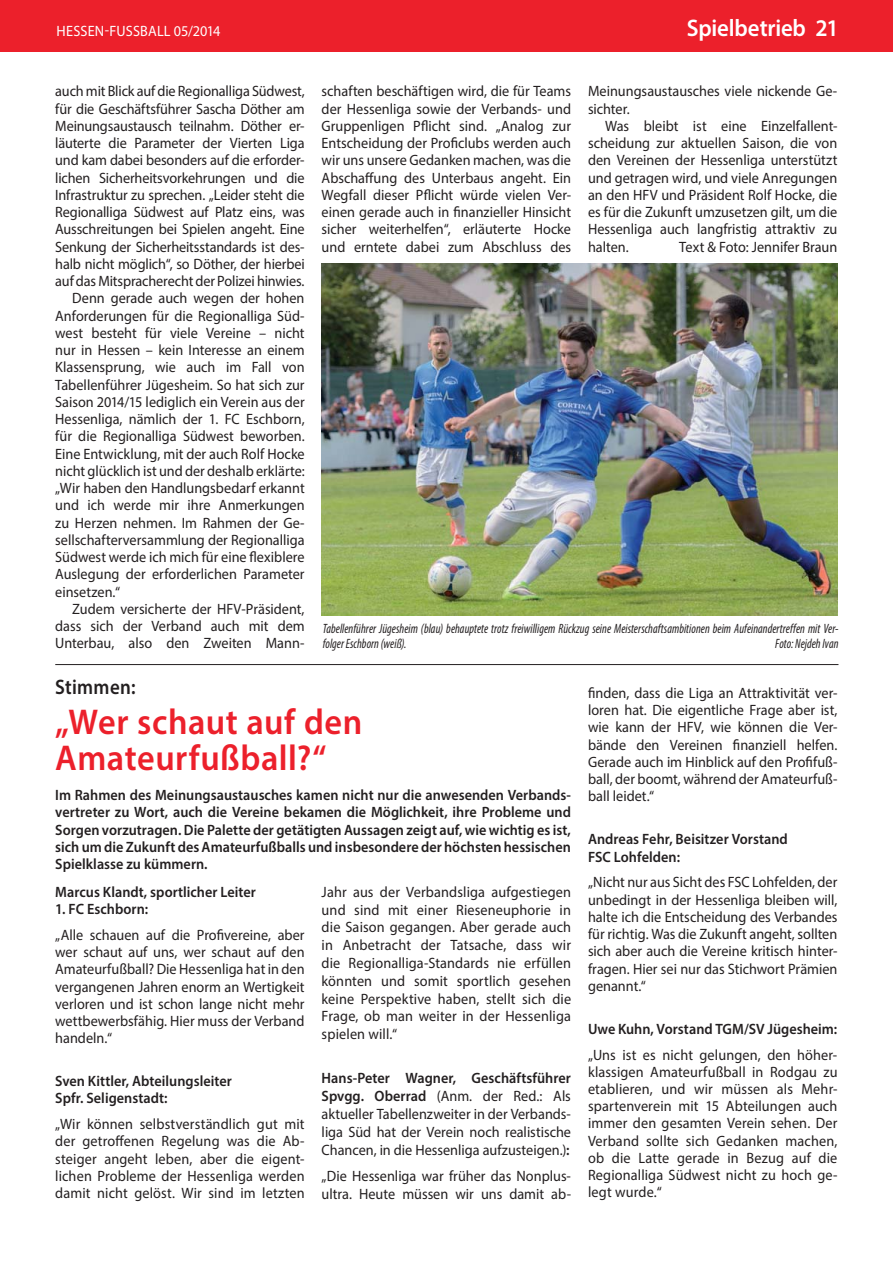
<style>
.page{position:relative;width:893px;height:1263px;background:#fff}
.page>*{position:absolute;margin:0;border:0;box-sizing:border-box;transform-origin:0 0}
.t1{font:600 36px/36px "Myriad Pro";letter-spacing:.015em;color:#ec202b;scale:.95 1}
.t2{font:600 24px "Myriad Pro";letter-spacing:-.01em;color:#fff;scale:.95 1}
.t3{font:600 21px "Myriad Pro";letter-spacing:.015em;color:#231f20;scale:.9 1}
.t4{font:15px/17.2px "Myriad Pro";color:#231f20;text-align:justify;scale:.95 1}
.t5{font:600 15px/17.2px "Myriad Pro";color:#231f20;scale:.95 1}
.t6{font:15px "Myriad Pro";letter-spacing:.005em;color:#fff;scale:.95 1}
.t7{font:italic condensed 13.5px/15px "Myriad Pro";letter-spacing:.005em;color:#231f20;scale:.9 1}
.s1{font-weight:600}
</style>
<div class="page">
<div style="left:1px;top:0;width:892px;height:51px;background:#ec202b"></div>
<img style="left:322px;top:264px;width:515px;height:351px">
<hr style="left:55px;top:664px;width:783px;height:1px;background:#231f20">
<h2 class="t2" style="left:687px;top:19px;width:161px">Spielbetrieb 21</h2>
<p class="t6" style="left:56px;top:25px;width:174px">HESSEN-FUSSBALL 05/2014</p>
<h2 class="t2" style="left:672px;top:19px;width:146px">60 Jahre HeFu</h2>
<p class="t6" style="left:173px;top:26px;width:17px">103</p>
<p class="t6" style="left:213px;top:26px;width:9px">3</p>
<p class="t4" style="left:55px;top:84px;width:264px">auch mit Blick auf die Regionalliga Südwest,</p>
<p class="t4" style="left:55px;top:101px;width:264px">für die Geschäftsführer Sascha Döther am</p>
<p class="t4" style="left:55px;top:118px;width:264px">Meinungsaustausch teilnahm. Döther er-</p>
<p class="t4" style="left:55px;top:136px;width:264px">läuterte die Parameter der Vierten Liga</p>
<p class="t4" style="left:55px;top:153px;width:264px">und kam dabei besonders auf die erforder-</p>
<p class="t4" style="left:55px;top:170px;width:264px">lichen Sicherheitsvorkehrungen und die</p>
<p class="t4" style="left:55px;top:187px;width:264px">Infrastruktur zu sprechen. „Leider steht die</p>
<p class="t4" style="left:55px;top:204px;width:264px">Regionalliga Südwest auf Platz eins, was</p>
<p class="t4" style="left:55px;top:222px;width:264px">Ausschreitungen bei Spielen angeht. Eine</p>
<p class="t4" style="left:55px;top:239px;width:264px">Senkung der Sicherheitsstandards ist des-</p>
<p class="t4" style="left:55px;top:256px;width:264px">halb nicht möglich“, so Döther, der hierbei</p>
<p class="t4" style="left:55px;top:273px;width:264px">auf das Mitspracherecht der Polizei hinwies.</p>
<p class="t4" style="left:72px;top:291px;width:246px">Denn gerade auch wegen der hohen</p>
<p class="t4" style="left:55px;top:308px;width:264px">Anforderungen für die Regionalliga Süd-</p>
<p class="t4" style="left:55px;top:325px;width:264px">west besteht für viele Vereine – nicht</p>
<p class="t4" style="left:55px;top:342px;width:264px">nur in Hessen – kein Interesse an einem</p>
<p class="t4" style="left:55px;top:360px;width:264px">Klassensprung, wie auch im Fall von</p>
<p class="t4" style="left:55px;top:377px;width:264px">Tabellenführer Jügesheim. So hat sich zur</p>
<p class="t4" style="left:55px;top:394px;width:264px">Saison 2014/15 lediglich ein Verein aus der</p>
<p class="t4" style="left:55px;top:411px;width:264px">Hessenliga, nämlich der 1. FC Eschborn,</p>
<p class="t4" style="left:55px;top:429px;width:264px">für die Regionalliga Südwest beworben.</p>
<p class="t4" style="left:55px;top:446px;width:264px">Eine Entwicklung, mit der auch Rolf Hocke</p>
<p class="t4" style="left:55px;top:463px;width:264px">nicht glücklich ist und der deshalb erklärte:</p>
<p class="t4" style="left:55px;top:480px;width:264px">„Wir haben den Handlungsbedarf erkannt</p>
<p class="t4" style="left:55px;top:498px;width:264px">und ich werde mir ihre Anmerkungen</p>
<p class="t4" style="left:55px;top:515px;width:264px">zu Herzen nehmen. Im Rahmen der Ge-</p>
<p class="t4" style="left:55px;top:532px;width:264px">sellschafterversammlung der Regionalliga</p>
<p class="t4" style="left:55px;top:549px;width:264px">Südwest werde ich mich für eine flexiblere</p>
<p class="t4" style="left:55px;top:567px;width:264px">Auslegung der erforderlichen Parameter</p>
<p class="t4" style="left:55px;top:584px;width:70px">einsetzen.“</p>
<p class="t4" style="left:72px;top:601px;width:246px">Zudem versicherte der HFV-Präsident,</p>
<p class="t4" style="left:55px;top:618px;width:264px">dass sich der Verband auch mit dem</p>
<p class="t4" style="left:55px;top:636px;width:264px">Unterbau, also den Zweiten Mann-</p>
<p class="t4" style="left:322px;top:84px;width:264px">schaften beschäftigen wird, die für Teams der Hessenliga sowie der Verbands- und Gruppenligen Pflicht sind. „Analog zur Entscheidung der Proficlubs werden auch wir uns unsere Gedanken machen, was die Abschaffung des Unterbaus angeht. Ein Wegfall dieser Pflicht würde vielen Ver&shy;einen gerade auch in finanzieller Hinsicht sicher weiterhelfen“, erläuterte Hocke und erntete dabei zum Abschluss des</p>
<p class="t4" style="left:588px;top:84px;width:264px">Meinungsaustausches viele nickende Ge&shy;sichter.</p>
<p class="t4" style="left:588px;top:118px;width:264px;text-indent:17px">Was bleibt ist eine Einzelfallent&shy;scheidung zur aktuellen Saison, die von den Vereinen der Hessenliga unterstützt und getragen wird, und viele Anregungen an den HFV und Präsident Rolf Hocke, die es für die Zukunft umzusetzen gilt, um die Hessenliga auch langfristig attraktiv zu halten.</p>
<p class="t4" style="left:679px;top:239px;width:168px">Text &amp; Foto: Jennifer Braun</p>
<p class="t7" style="left:323px;top:622px;width:574px">Tabellenführer Jügesheim (blau) behauptete trotz freiwilligem Rückzug seine Meisterschaftsambitionen beim Aufeinandertreffen mit Ver&shy;folger Eschborn (weiß).</p>
<p class="t7" style="left:775px;top:637px;width:72px">Foto: Nejdeh Ivan</p>
<h3 class="t3" style="left:55px;top:679px;width:91px">Stimmen:</h3>
<h1 class="t1" style="left:55px;top:707px;width:325px">„Wer schaut auf den<br>Amateurfußball?“</h1>
<p class="t5" style="left:55px;top:788px;width:544px;text-align:justify">Im Rahmen des Meinungsaustausches kamen nicht nur die anwesenden Verbands&shy;vertreter zu Wort, auch die Vereine bekamen die Möglichkeit, ihre Probleme und Sorgen vorzutragen. Die Palette der getätigten Aussagen zeigt auf, wie wichtig es ist, sich um die Zukunft des Amateurfußballs und insbesondere der höchsten hessischen Spielklasse zu kümmern.</p>
<p class="t5" style="left:55px;top:884px;width:213px">Marcus Klandt, sportlicher Leiter</p>
<p class="t5" style="left:55px;top:901px;width:99px">1. FC Eschborn:</p>
<p class="t4" style="left:55px;top:927px;width:264px">„Alle schauen auf die Profivereine, aber wer schaut auf uns, wer schaut auf den Amateurfußball? Die Hessenliga hat in den vergangenen Jahren enorm an Wertigkeit verloren und ist schon lange nicht mehr wettbewerbsfähig. Hier muss der Verband handeln.“</p>
<p class="t5" style="left:55px;top:1074px;width:187px">Sven Kittler, Abteilungsleiter<br>Spfr. Seligenstadt:</p>
<p class="t4" style="left:55px;top:1117px;width:264px">„Wir können selbstverständlich gut mit der getroffenen Regelung was die Ab&shy;steiger angeht leben, aber die eigent&shy;lichen Probleme der Hessenliga werden damit nicht gelöst. Wir sind im letzten</p>
<p class="t4" style="left:322px;top:884px;width:264px;line-height:17.9px">Jahr aus der Verbandsliga aufgestiegen und sind mit einer Rieseneuphorie in die Saison gegangen. Aber gerade auch in Anbetracht der Tatsache, dass wir die Regionalliga-Standards nie erfüllen könnten und somit sportlich gesehen keine Perspektive haben, stellt sich die Frage, ob man weiter in der Hessenliga spielen will.“</p>
<p class="t4" style="left:322px;top:1070px;width:264px;line-height:17.9px"><span class="s1">Hans-Peter Wagner, Geschäftsführer Spvgg. Oberrad</span> (Anm. der Red.: Als aktueller Tabellenzweiter in der Verbands&shy;liga Süd hat der Verein noch realistische Chancen, in die Hessenliga aufzusteigen.)<span class="s1">:</span></p>
<p class="t4" style="left:322px;top:1168px;width:264px;line-height:17.9px">„Die Hessenliga war früher das Nonplus&shy;ultra. Heute müssen wir uns damit ab-</p>
<p class="t4" style="left:588px;top:685px;width:264px">finden, dass die Liga an Attraktivität ver&shy;loren hat. Die eigentliche Frage aber ist, wie kann der HFV, wie können die Ver&shy;bände den Vereinen finanziell helfen.<br>Gerade auch im Hinblick auf den Profifuß&shy;ball, der boomt, während der Amateurfuß&shy;ball leidet.“</p>
<p class="t5" style="left:588px;top:832px;width:212px">Andreas Fehr, Beisitzer Vorstand<br>FSC Lohfelden:</p>
<p class="t4" style="left:588px;top:875px;width:264px">„Nicht nur aus Sicht des FSC Lohfelden, der unbedingt in der Hessenliga bleiben will, halte ich die Entscheidung des Verbandes für richtig. Was die Zukunft angeht, sollten sich aber auch die Vereine kritisch hinter&shy;fragen. Hier sei nur das Stichwort Prämien genannt.“</p>
<p class="t5" style="left:588px;top:1021px;width:264px">Uwe Kuhn, Vorstand TGM/SV Jügesheim:</p>
<p class="t4" style="left:588px;top:1047px;width:264px">„Uns ist es nicht gelungen, den höher&shy;klassigen Amateurfußball in Rodgau zu etablieren, und wir müssen als Mehr&shy;spartenverein mit 15 Abteilungen auch immer den gesamten Verein sehen. Der Verband sollte sich Gedanken machen, ob die Latte gerade in Bezug auf die Regionalliga Südwest nicht zu hoch ge&shy;legt wurde.“</p>
</div>
